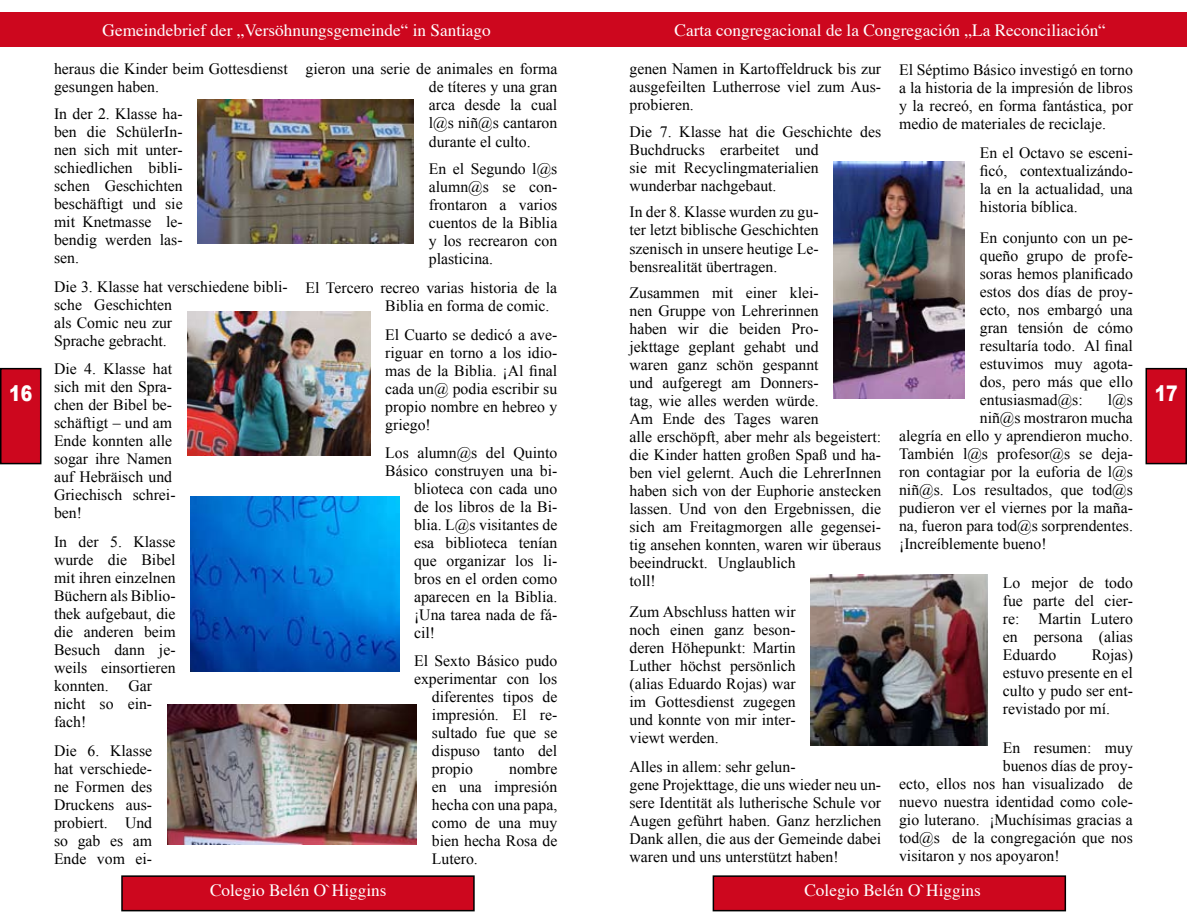
<style>
.page{position:relative;width:1187px;height:919px;background:#fff}
.page>*{position:absolute;margin:0;border:0;box-sizing:border-box;transform-origin:0 0}
.t1{font:900 21.6px "Arial";color:#fff;scale:.8 1}
.t2{font:17.25px "Times";color:#fff}
.t3{font:15.75px/18px "Times New Roman";color:#000;text-align:justify}
</style>
<div class="page">
<div style="left:1px;top:368px;width:40px;height:95px;background:#cd071e"></div>
<div style="left:0;top:368px;width:41px;height:96px;border:2px solid #000"></div>
<div style="left:0;top:13px;width:593px;height:34px;background:#cd071e"></div>
<div style="left:122px;top:876px;width:352px;height:34px;background:#cd071e"></div>
<div style="left:121px;top:875px;width:353px;height:36px;border:2px solid #000"></div>
<div style="left:593px;top:13px;width:593px;height:34px;background:#cd071e"></div>
<div style="left:713px;top:876px;width:352px;height:34px;background:#cd071e"></div>
<div style="left:712px;top:875px;width:353px;height:36px;border:2px solid #000"></div>
<div style="left:1146px;top:368px;width:40px;height:95px;background:#cd071e"></div>
<div style="left:1145px;top:368px;width:41px;height:96px;border:2px solid #000"></div>
<img style="left:810px;top:574px;width:177px;height:171px">
<img style="left:833px;top:162px;width:131px;height:236px">
<img style="left:167px;top:704px;width:250px;height:140px">
<img style="left:198px;top:99px;width:216px;height:144px">
<img style="left:187px;top:311px;width:183px;height:144px">
<img style="left:190px;top:496px;width:209px;height:175px">
<h1 class="t1" style="left:9px;top:378px;width:30px">16</h1>
<p class="t2" style="left:103px;top:14px;width:390px">Gemeindebrief der „Versöhnungsgemeinde“ in Santiago</p>
<p class="t2" style="left:674px;top:14px;width:433px">Carta congregacional de la Congregación „La Reconciliación“</p>
<p class="t3" style="left:54px;top:60px;width:235px">heraus die Kinder beim Gottesdienst gesungen haben.</p>
<p class="t3" style="left:54px;top:104px;width:130px">In der 2. Klasse ha&shy;ben die SchülerIn&shy;nen sich mit unter&shy;schiedlichen bibli&shy;schen Geschichten beschäftigt und sie mit Knetmasse le&shy;bendig werden las&shy;sen.</p>
<p class="t3" style="left:54px;top:277px;width:235px;text-align:left">Die 3. Klasse hat verschiedene bibli&shy;sche Geschichten<br>als Comic neu zur<br>Sprache gebracht.</p>
<p class="t3" style="left:54px;top:360px;width:123px;text-align:left">Die 4. Klasse hat sich mit den Spra&shy;chen der Bibel be&shy;schäftigt – und am<br>Ende konnten alle sogar ihre Namen auf Hebräisch und<br>Griechisch schrei&shy;ben!</p>
<p class="t3" style="left:54px;top:532px;width:123px">In der 5. Klasse wurde die Bibel mit ihren einzelnen Büchern als Biblio&shy;thek aufgebaut, die die anderen beim Besuch dann je&shy;weils einsortieren konnten.</p>
<p class="t3" style="left:54px;top:676px;width:100px;text-indent:74px">Gar nicht so ein&shy;fach!</p>
<p class="t3" style="left:54px;top:741px;width:100px">Die 6. Klasse hat verschiede&shy;ne Formen des Druckens aus&shy;probiert. Und so gab es am Ende vom ei-</p>
<p class="t3" style="left:429px;top:60px;width:130px;text-indent:-123px">gieron una serie de animales en forma de títeres y una gran arca desde la cual l@s niñ@s cantaron durante el culto.</p>
<p class="t3" style="left:429px;top:160px;width:130px">En el Segundo l@s alumn@s se con&shy;frontaron a varios cuentos de la Biblia y los recrearon con plasticina.</p>
<p class="t3" style="left:385px;top:279px;width:173px;text-indent:-80px">El Tercero recreo varias historia de la<br>Biblia en forma de comic.</p>
<p class="t3" style="left:385px;top:325px;width:173px">El Cuarto se dedicó a ave&shy;riguar en torno a los idio&shy;mas de la Biblia. ¡Al final cada un@ podia escribir su propio nombre en hebreo y griego!</p>
<p class="t3" style="left:385px;top:443px;width:173px">Los alumn@s del Quinto</p>
<p class="t3" style="left:385px;top:461px;width:173px">Básico construyen una bi-</p>
<p class="t3" style="left:414px;top:479px;width:145px">blioteca con cada uno</p>
<p class="t3" style="left:414px;top:497px;width:145px">de los libros de la Bi-</p>
<p class="t3" style="left:414px;top:515px;width:145px">blia. L@s visitantes de</p>
<p class="t3" style="left:414px;top:533px;width:145px">esa biblioteca tenían</p>
<p class="t3" style="left:414px;top:551px;width:145px">que organizar los li-</p>
<p class="t3" style="left:414px;top:569px;width:145px">bros en el orden como</p>
<p class="t3" style="left:414px;top:587px;width:145px">aparecen en la Biblia.</p>
<p class="t3" style="left:414px;top:605px;width:145px">¡Una tarea nada de fá-</p>
<p class="t3" style="left:414px;top:623px;width:22px">cil!</p>
<p class="t3" style="left:414px;top:651px;width:145px">El Sexto Básico pudo</p>
<p class="t3" style="left:414px;top:669px;width:145px">experimentar con los</p>
<p class="t3" style="left:432px;top:687px;width:127px">diferentes tipos de</p>
<p class="t3" style="left:432px;top:705px;width:127px">impresión. El re-</p>
<p class="t3" style="left:432px;top:723px;width:127px">sultado fue que se</p>
<p class="t3" style="left:432px;top:741px;width:127px">dispuso tanto del</p>
<p class="t3" style="left:432px;top:759px;width:43px">propio</p>
<p class="t3" style="left:432px;top:759px;width:127px;text-indent:77px">nombre en una impresión hecha con una papa, como de una muy bien hecha Rosa de Lutero.</p>
<p class="t3" style="left:629px;top:60px;width:253px">genen Namen in Kartoffeldruck bis zur ausgefeilten Lutherrose viel zum Aus&shy;probieren.</p>
<p class="t3" style="left:629px;top:122px;width:253px;text-align:left">Die 7. Klasse hat die Geschichte des<br>Buchdrucks erarbeitet und<br>sie mit Recyclingmaterialien wunderbar nachgebaut.</p>
<p class="t3" style="left:629px;top:203px;width:191px">In der 8. Klasse wurden zu gu&shy;ter letzt biblische Geschichten szenisch in unsere heutige Le&shy;bensrealität übertragen.</p>
<p class="t3" style="left:629px;top:283px;width:253px;text-align:left">Zusammen mit einer klei-<br>nen Gruppe von Lehrerinnen<br>haben wir die beiden Pro-<br>jekttage geplant gehabt und<br>waren ganz schön gespannt<br>und aufgeregt am Donners-<br>tag, wie alles werden würde.<br>Am Ende des Tages waren<br>alle erschöpft, aber mehr als begeistert: die Kinder hatten großen Spaß und ha&shy;ben viel gelernt. Auch die LehrerInnen haben sich von der Euphorie anstecken lassen. Und von den Ergebnissen, die sich am Freitagmorgen alle gegensei&shy;tig ansehen konnten, waren wir überaus beeindruckt. Unglaublich<br>toll!</p>
<p class="t3" style="left:629px;top:602px;width:168px">Zum Abschluss hatten wir noch einen ganz beson&shy;deren Höhepunkt: Martin Luther höchst persönlich (alias Eduardo Rojas) war im Gottesdienst zugegen und konnte von mir inter&shy;viewt werden.</p>
<p class="t3" style="left:629px;top:757px;width:253px;text-align:left">Alles in allem: sehr gelun-<br>gene Projekttage, die uns wieder neu un&shy;sere Identität als lutherische Schule vor Augen geführt haben. Ganz herzlichen Dank allen, die aus der Gemeinde dabei waren und uns unterstützt haben!</p>
<p class="t3" style="left:899px;top:60px;width:235px">El Séptimo Básico investigó en torno a la historia de la impresión de libros y la recreó, en forma fantástica, por medio de materiales de reciclaje.</p>
<p class="t3" style="left:979px;top:144px;width:155px">En el Octavo se esceni&shy;ficó, contextualizándo&shy;la en la actualidad, una historia bíblica.</p>
<p class="t3" style="left:979px;top:229px;width:155px">En conjunto con un pe&shy;queño grupo de profe&shy;soras hemos planificado estos dos días de proy&shy;ecto, nos embargó una gran tensión de cómo resultaría todo. Al final estuvimos muy agota&shy;dos, pero más que ello entusiasmad@s:</p>
<p class="t3" style="left:1107px;top:391px;width:27px">l@s</p>
<p class="t3" style="left:979px;top:409px;width:155px">niñ@s mostraron mucha</p>
<p class="t3" style="left:899px;top:427px;width:235px">alegría en ello y aprendieron mucho.</p>
<p class="t3" style="left:899px;top:445px;width:235px">También l@s profesor@s se deja-</p>
<p class="t3" style="left:899px;top:463px;width:235px">ron contagiar por la euforia de l@s</p>
<p class="t3" style="left:899px;top:481px;width:235px">niñ@s. Los resultados, que tod@s</p>
<p class="t3" style="left:899px;top:499px;width:235px">pudieron ver el viernes por la maña-</p>
<p class="t3" style="left:899px;top:517px;width:235px">na, fueron para tod@s sorprendentes.</p>
<p class="t3" style="left:899px;top:535px;width:149px">¡Increíblemente bueno!</p>
<p class="t3" style="left:1002px;top:573px;width:132px">Lo mejor de todo fue parte del cier&shy;re: Martin Lutero en persona (alias Eduardo</p>
<p class="t3" style="left:1002px;top:645px;width:132px;text-indent:89px">Rojas) estuvo presente en el culto y pudo ser ent&shy;revistado por mí.</p>
<p class="t3" style="left:1002px;top:738px;width:132px">En resumen: muy</p>
<p class="t3" style="left:1002px;top:756px;width:132px">buenos días de proy-</p>
<p class="t3" style="left:899px;top:774px;width:235px">ecto, ellos nos han visualizado de</p>
<p class="t3" style="left:899px;top:792px;width:235px">nuevo nuestra identidad como cole-</p>
<p class="t3" style="left:899px;top:810px;width:235px">gio luterano. ¡Muchísimas gracias a</p>
<p class="t3" style="left:899px;top:828px;width:235px">tod@s de la congregación que nos</p>
<p class="t3" style="left:899px;top:846px;width:162px">visitaron y nos apoyaron!</p>
<p class="t2" style="left:210px;top:874px;width:178px">Colegio Belén O`Higgins</p>
<p class="t2" style="left:804px;top:874px;width:178px">Colegio Belén O`Higgins</p>
<h1 class="t1" style="left:1154px;top:378px;width:30px">17</h1>
</div>
